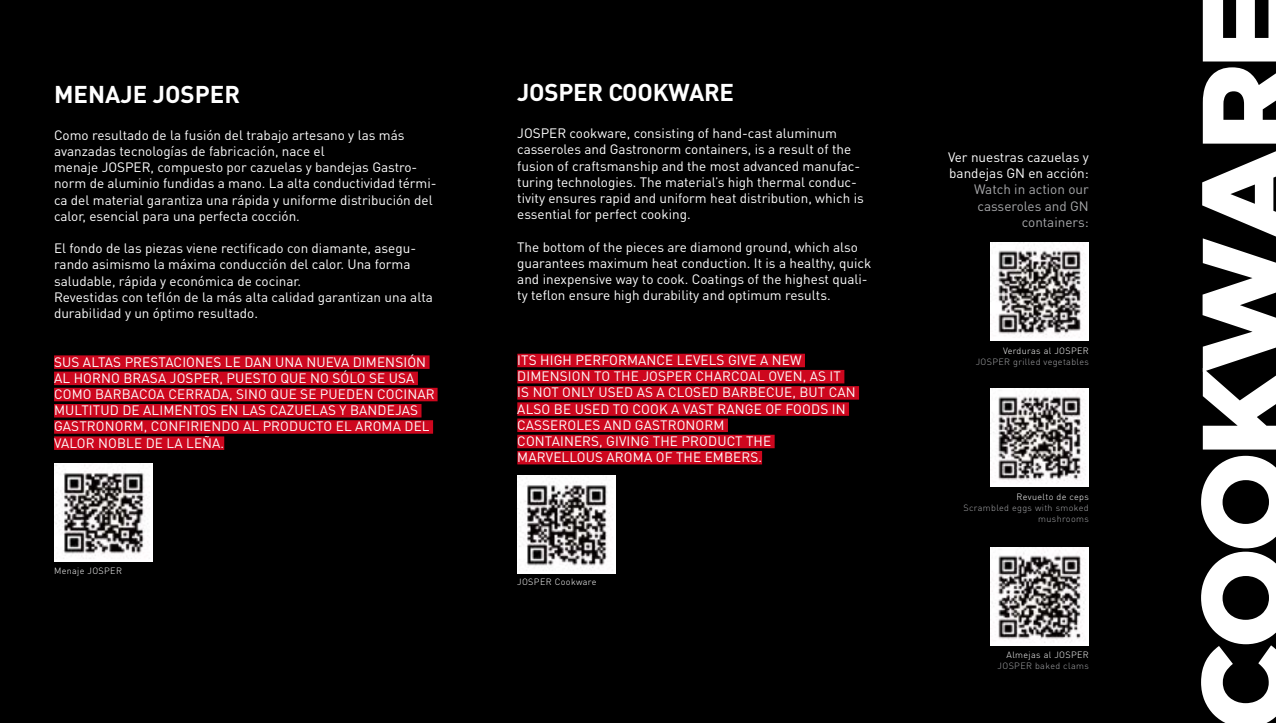
<style>
.page{position:relative;width:1276px;height:723px;background:#000}
.page>*{position:absolute;margin:0;border:0;box-sizing:border-box;transform-origin:0 0}
.t1{font:900 122.7px "Gotham";letter-spacing:-.05em;color:#fff}
.t2{font:700 24px "DIN Pro";letter-spacing:-.01em;color:#fff}
.t3{font:13.5px/16.2px "DIN Pro";color:#fff}
.t4{font:13.5px/16.2px "DIN Pro";color:#a7a8aa;text-align:right}
.t5{font:300 9px "DIN Pro";letter-spacing:.04em;color:#fff}
.t6{font:300 9px/10.8px "DIN Pro";letter-spacing:.04em;color:#a7a8aa;text-align:right}
</style>
<div class="page">
<div style="left:54px;top:355px;width:375px;height:14px;background:#cd071e"></div>
<div style="left:54px;top:372px;width:364px;height:13px;background:#cd071e"></div>
<div style="left:54px;top:388px;width:383px;height:13px;background:#cd071e"></div>
<div style="left:54px;top:404px;width:367px;height:13px;background:#cd071e"></div>
<div style="left:54px;top:420px;width:379px;height:14px;background:#cd071e"></div>
<div style="left:54px;top:436px;width:170px;height:14px;background:#cd071e"></div>
<img style="left:54px;top:463px;width:98px;height:98px">
<div style="left:517px;top:354px;width:288px;height:13px;background:#cd071e"></div>
<div style="left:517px;top:370px;width:327px;height:13px;background:#cd071e"></div>
<div style="left:517px;top:386px;width:342px;height:14px;background:#cd071e"></div>
<div style="left:517px;top:402px;width:332px;height:14px;background:#cd071e"></div>
<div style="left:517px;top:418px;width:211px;height:14px;background:#cd071e"></div>
<div style="left:517px;top:435px;width:257px;height:13px;background:#cd071e"></div>
<div style="left:517px;top:451px;width:245px;height:13px;background:#cd071e"></div>
<img style="left:517px;top:476px;width:98px;height:98px">
<img style="left:990px;top:243px;width:99px;height:98px">
<img style="left:990px;top:389px;width:99px;height:98px">
<img style="left:990px;top:547px;width:99px;height:98px">
<h2 class="t2" style="left:54px;top:78px;width:188px">MENAJE JOSPER</h2>
<p class="t3" style="left:54px;top:126px;width:384px">Como resultado de la fusión del trabajo artesano y las más avanzadas tecnologías de fabricación, nace el<br>menaje JOSPER, compuesto por cazuelas y bandejas Gastro&shy;norm de aluminio fundidas a mano. La alta conductividad térmi&shy;ca del material garantiza una rápida y uniforme distribución del calor, esencial para una perfecta cocción.</p>
<p class="t3" style="left:54px;top:240px;width:380px">El fondo de las piezas viene rectificado con diamante, asegu&shy;rando asimismo la máxima conducción del calor. Una forma saludable, rápida y económica de cocinar.<br>Revestidas con teflón de la más alta calidad garantizan una alta durabilidad y un óptimo resultado.</p>
<p class="t3" style="left:54px;top:353px;width:38px">Sus altas</p>
<p class="t3" style="left:125px;top:353px;width:18px">prestaciones</p>
<p class="t3" style="left:225px;top:353px;width:29px">le dan</p>
<p class="t3" style="left:275px;top:353px;width:59px">una nueva</p>
<p class="t3" style="left:353px;top:353px;width:33px">dimensi</p>
<p class="t3" style="left:407px;top:353px;width:18px">ón</p>
<p class="t3" style="left:54px;top:369px;width:39px">al Horno</p>
<p class="t3" style="left:123px;top:369px;width:19px">Brasa</p>
<p class="t3" style="left:170px;top:369px;width:84px">JOSPER, puesto</p>
<p class="t3" style="left:280px;top:369px;width:127px">que no sólo se usa</p>
<p class="t3" style="left:54px;top:385px;width:51px">comobarbacoa</p>
<p class="t3" style="left:168px;top:385px;width:10px">cerrada</p>
<p class="t3" style="left:229px;top:385px;width:16px">, sino</p>
<p class="t3" style="left:270px;top:385px;width:77px">que se pueden</p>
<p class="t3" style="left:377px;top:385px;width:9px">cocinar</p>
<p class="t3" style="left:54px;top:402px;width:28px">multit</p>
<p class="t3" style="left:100px;top:402px;width:84px">udde alimentos</p>
<p class="t3" style="left:220px;top:402px;width:30px">en las</p>
<p class="t3" style="left:270px;top:402px;width:43px">cazuelas</p>
<p class="t3" style="left:340px;top:402px;width:20px">y bandejas</p>
<p class="t3" style="left:54px;top:418px;width:19px">Gastronor</p>
<p class="t3" style="left:133px;top:418px;width:27px">m, confiriendo</p>
<p class="t3" style="left:243px;top:418px;width:38px">al prod</p>
<p class="t3" style="left:298px;top:418px;width:18px">ucto</p>
<p class="t3" style="left:336px;top:418px;width:29px">el aro</p>
<p class="t3" style="left:381px;top:418px;width:32px">ma del</p>
<p class="t3" style="left:54px;top:434px;width:9px">valor</p>
<p class="t3" style="left:98px;top:434px;width:10px">noble</p>
<p class="t3" style="left:146px;top:434px;width:80px">de la leña.</p>
<p class="t5" style="left:54px;top:564px;width:69px">Menaje JOSPER</p>
<h2 class="t2" style="left:517px;top:76px;width:218px">JOSPER COOKWARE</h2>
<p class="t3" style="left:517px;top:125px;width:348px">JOSPER cookware, consisting of hand-cast aluminum casseroles and Gastronorm containers, is a result of the fusion of craftsmanship and the most advanced manufac&shy;turing technologies. The material’s high thermal conduc&shy;tivity ensures rapid and uniform heat distribution, which is essential for perfect cooking.</p>
<p class="t3" style="left:517px;top:238px;width:356px">The bottom of the pieces are diamond ground, which also guarantees maximum heat conduction. It is a healthy, quick and inexpensive way to cook. Coatings of the highest quali&shy;ty teflon ensure high durability and optimum results.</p>
<p class="t3" style="left:517px;top:351px;width:32px">Its high</p>
<p class="t3" style="left:575px;top:351px;width:18px">perfor</p>
<p class="t3" style="left:627px;top:351px;width:21px">mance</p>
<p class="t3" style="left:677px;top:351px;width:9px">levels</p>
<p class="t3" style="left:728px;top:351px;width:8px">give</p>
<p class="t3" style="left:760px;top:351px;width:43px">anew</p>
<p class="t3" style="left:517px;top:368px;width:34px">dimension</p>
<p class="t3" style="left:594px;top:368px;width:29px">to the</p>
<p class="t3" style="left:642px;top:368px;width:193px">JOSPER CHARCOAL OVEN, as it</p>
<p class="t3" style="left:517px;top:384px;width:25px">is not</p>
<p class="t3" style="left:562px;top:384px;width:10px">onl</p>
<p class="t3" style="left:588px;top:384px;width:29px">y used</p>
<p class="t3" style="left:636px;top:384px;width:41px">as aclosed</p>
<p class="t3" style="left:722px;top:384px;width:10px">barbec</p>
<p class="t3" style="left:775px;top:384px;width:64px">ue, but can</p>
<p class="t3" style="left:517px;top:400px;width:9px">also</p>
<p class="t3" style="left:554px;top:400px;width:40px">be used</p>
<p class="t3" style="left:613px;top:400px;width:29px">to coo</p>
<p class="t3" style="left:659px;top:400px;width:33px">k a vast</p>
<p class="t3" style="left:717px;top:400px;width:10px">range</p>
<p class="t3" style="left:765px;top:400px;width:30px">of foods</p>
<p class="t3" style="left:832px;top:400px;width:7px">in</p>
<p class="t3" style="left:517px;top:416px;width:10px">casseroles</p>
<p class="t3" style="left:604px;top:416px;width:10px">and</p>
<p class="t3" style="left:635px;top:416px;width:19px">Gastronor</p>
<p class="t3" style="left:713px;top:416px;width:13px">m</p>
<p class="t3" style="left:517px;top:432px;width:10px">containers</p>
<p class="t3" style="left:599px;top:432px;width:15px">, giving</p>
<p class="t3" style="left:653px;top:432px;width:10px">the</p>
<p class="t3" style="left:681px;top:432px;width:18px">prod</p>
<p class="t3" style="left:717px;top:432px;width:38px">uct the</p>
<p class="t3" style="left:517px;top:449px;width:21px">marvello</p>
<p class="t3" style="left:586px;top:449px;width:31px">us aro</p>
<p class="t3" style="left:633px;top:449px;width:53px">maof the</p>
<p class="t3" style="left:704px;top:449px;width:29px">embers</p>
<p class="t3" style="left:758px;top:449px;width:5px">.</p>
<p class="t5" style="left:517px;top:576px;width:81px">JOSPER Cookware</p>
<p class="t3" style="left:948px;top:148px;width:142px">Ver nuestras cazuelas y bandejas GN en acción:</p>
<p class="t4" style="left:974px;top:181px;width:116px">Watch in action our casseroles and GN containers:</p>
<p class="t5" style="left:1003px;top:345px;width:87px">Verduras al JOSPER</p>
<p class="t6" style="left:975px;top:356px;width:115px">JOSPER grilled vegetables</p>
<p class="t5" style="left:1016px;top:491px;width:74px">Revuelto de ceps</p>
<p class="t6" style="left:963px;top:502px;width:127px">Scrambled eggs with smoked mushrooms</p>
<p class="t5" style="left:1006px;top:649px;width:84px">Almejas al JOSPER</p>
<p class="t6" style="left:997px;top:660px;width:93px">JOSPER baked clams</p>
<h1 class="t1" style="left:1174px;top:732px;width:747px;rotate:-90deg">COOKWARE</h1>
</div>
